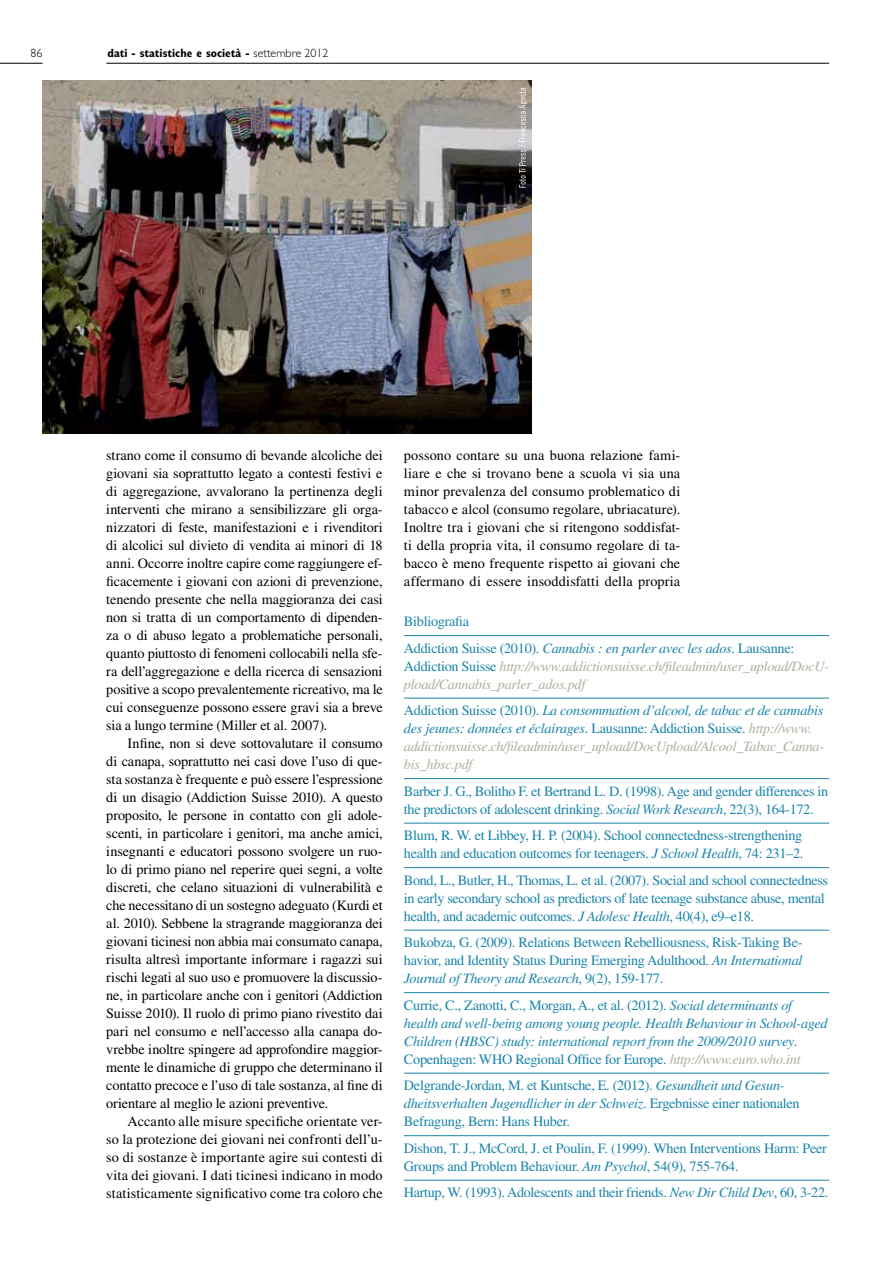
<style>
.page{position:relative;width:893px;height:1263px;background:#fff}
.page>*{position:absolute;margin:0;border:0;box-sizing:border-box;transform-origin:0 0}
.t1{font:14.25px/18px "Times LT Std";letter-spacing:.005em;color:#000;text-align:justify}
.t2{font:14.25px/18px "Times LT Std";letter-spacing:-.02em;color:#1a84aa}
.t3{font:italic 14.25px/18px "Times LT Std";letter-spacing:-.02em;color:#acaf9f}
.t4{font:italic 14.25px/18px "Times LT Std";letter-spacing:-.02em;color:#1a84aa}
.t5{font:700 condensed 12px "Gill Sans MT Std";letter-spacing:-.005em;color:#000}
.t6{font:300 12px "Gill Sans MT Std";color:#000}
.s1{font-weight:300;font-stretch:normal}
.s2{font-style:italic}
.s3{font-style:normal;color:#1a84aa}
.s4{color:#1a84aa}
.s5{font-style:normal}
.s6{color:#acaf9f}
</style>
<div class="page">
<hr style="left:106px;top:63px;width:723px;height:1px;background:#000">
<hr style="left:0;top:63px;width:43px;height:1px;background:#000">
<hr style="left:404px;top:635px;width:425px;height:1px;background:#1a84aa">
<hr style="left:404px;top:698px;width:425px;height:1px;background:#1a84aa">
<hr style="left:404px;top:778px;width:425px;height:1px;background:#1a84aa">
<hr style="left:404px;top:823px;width:425px;height:1px;background:#1a84aa">
<hr style="left:404px;top:867px;width:425px;height:1px;background:#1a84aa">
<hr style="left:404px;top:930px;width:425px;height:1px;background:#1a84aa">
<hr style="left:404px;top:992px;width:425px;height:1px;background:#1a84aa">
<hr style="left:404px;top:1073px;width:425px;height:1px;background:#1a84aa">
<hr style="left:404px;top:1135px;width:425px;height:1px;background:#1a84aa">
<hr style="left:404px;top:1180px;width:425px;height:1px;background:#1a84aa">
<img style="left:43px;top:81px;width:488px;height:353px">
<svg style="left:519px;top:88px;width:8px;height:100px"></svg>
<p class="t6" style="left:31px;top:46px;width:13px">86</p>
<p class="t5" style="left:108px;top:46px;width:223px">dati - statistiche e società - <span class="s1">settembre 2012</span></p>
<p class="t1" style="left:106px;top:446px;width:278px">strano come il consumo di bevande alcoliche dei giovani sia soprattutto legato a contesti festivi e di aggregazione, avvalorano la pertinenza degli interventi che mirano a sensibilizzare gli orga&shy;nizzatori di feste, manifestazioni e i rivenditori di alcolici sul divieto di vendita ai minori di 18 anni. Occorre inoltre capire come raggiungere ef&shy;ficacemente i giovani con azioni di prevenzione, tenendo presente che nella maggioranza dei casi non si tratta di un comportamento di dipenden&shy;za o di abuso legato a problematiche personali, quanto piuttosto di fenomeni collocabili nella sfe&shy;ra dell’aggregazione e della ricerca di sensazioni positive a scopo prevalentemente ricreativo, ma le cui conseguenze possono essere gravi sia a breve sia a lungo termine (Miller et al. 2007).</p>
<p class="t1" style="left:106px;top:734px;width:278px;text-indent:21px">Infine, non si deve sottovalutare il consumo di canapa, soprattutto nei casi dove l’uso di que&shy;sta sostanza è frequente e può essere l’espressione di un disagio (Addiction Suisse 2010). A questo proposito, le persone in contatto con gli adole&shy;scenti, in particolare i genitori, ma anche amici, insegnanti e educatori possono svolgere un ruo&shy;lo di primo piano nel reperire quei segni, a volte discreti, che celano situazioni di vulnerabilità e che necessitano di un sostegno adeguato (Kurdi et al. 2010). Sebbene la stragrande maggioranza dei giovani ticinesi non abbia mai consumato canapa, risulta altresì importante informare i ragazzi sui rischi legati al suo uso e promuovere la discussio&shy;ne, in particolare anche con i genitori (Addiction Suisse 2010). Il ruolo di primo piano rivestito dai pari nel consumo e nell’accesso alla canapa do&shy;vrebbe inoltre spingere ad approfondire maggior&shy;mente le dinamiche di gruppo che determinano il contatto precoce e l’uso di tale sostanza, al fine di orientare al meglio le azioni preventive.</p>
<p class="t1" style="left:106px;top:1112px;width:278px;text-indent:21px">Accanto alle misure specifiche orientate ver&shy;so la protezione dei giovani nei confronti dell’u&shy;so di sostanze è importante agire sui contesti di vita dei giovani. I dati ticinesi indicano in modo statisticamente significativo come tra coloro che</p>
<p class="t1" style="left:404px;top:446px;width:278px">possono contare su una buona relazione fami&shy;liare e che si trovano bene a scuola vi sia una minor prevalenza del consumo problematico di tabacco e alcol (consumo regolare, ubriacature).<br>Inoltre tra i giovani che si ritengono soddisfat&shy;ti della propria vita, il consumo regolare di ta&shy;bacco è meno frequente rispetto ai giovani che affermano di essere insoddisfatti della propria</p>
<p class="t2" style="left:404px;top:608px;width:392px;line-height:26.5px">Bibliografia<br>Addiction Suisse (2010). <span class="s2">Cannabis : en parler avec les ados</span>. Lausanne:</p>
<p class="t3" style="left:404px;top:657px;width:427px"><span class="s3">Addiction Suisse</span> http://www.addictionsuisse.ch/fileadmin/user_upload/DocU&shy;pload/Cannabis_parler_ados.pdf</p>
<p class="t3" style="left:404px;top:702px;width:422px"><span class="s3">Addiction Suisse (2010).</span> <span class="s4">La consommation d’alcool, de tabac et de cannabis des jeunes: données et éclairages</span><span class="s3">. Lausanne: Addiction Suisse.</span> http://www. addictionsuisse.ch/fileadmin/user_upload/DocUpload/Alcool_Tabac_Canna&shy;bis_hbsc.pdf</p>
<p class="t2" style="left:404px;top:782px;width:426px">Barber J. G., Bolitho F. et Bertrand L. D. (1998). Age and gender differences in the predictors of adolescent drinking. <span class="s2">Social Work Research</span>, 22(3), 164-172.</p>
<p class="t2" style="left:404px;top:826px;width:401px">Blum, R. W. et Libbey, H. P. (2004). School connectedness-strengthening health and education outcomes for teenagers. <span class="s2">J School Health</span>, 74: 231–2.</p>
<p class="t2" style="left:404px;top:871px;width:426px">Bond, L., Butler, H., Thomas, L. et al. (2007). Social and school connectedness in early secondary school as predictors of late teenage substance abuse, mental health, and academic outcomes. <span class="s2">J Adolesc Health</span>, 40(4), e9–e18.</p>
<p class="t2" style="left:404px;top:933px;width:400px;text-align:justify">Bukobza, G. (2009). Relations Between Rebelliousness, Risk-Taking Be&shy;havior, and Identity Status During Emerging Adulthood. <span class="s2">An International Journal of Theory and Research</span>, 9(2), 159-177.</p>
<p class="t4" style="left:404px;top:996px;width:425px"><span class="s5">Currie, C., Zanotti, C., Morgan, A., et al. (2012).</span> Social determinants of health and well-being among young people. Health Behaviour in School-aged Children (HBSC) study: international report from the 2009/2010 survey<span class="s5">.<br>Copenhagen: WHO Regional Office for Europe.</span> <span class="s6">http://www.euro.who.int</span></p>
<p class="t2" style="left:404px;top:1076px;width:397px">Delgrande-Jordan, M. et Kuntsche, E. (2012). <span class="s2">Gesundheit und Gesun&shy;dheitsverhalten Jugendlicher in der Schweiz</span>. Ergebnisse einer nationalen<br>Befragung, Bern: Hans Huber.</p>
<p class="t2" style="left:404px;top:1139px;width:424px">Dishon, T. J., McCord, J. et Poulin, F. (1999). When Interventions Harm: Peer<br>Groups and Problem Behaviour. <span class="s2">Am Psychol</span>, 54(9), 755-764.</p>
<p class="t2" style="left:404px;top:1183px;width:426px">Hartup, W. (1993). Adolescents and their friends. <span class="s2">New Dir Child Dev</span>, 60, 3-22.</p>
</div>
